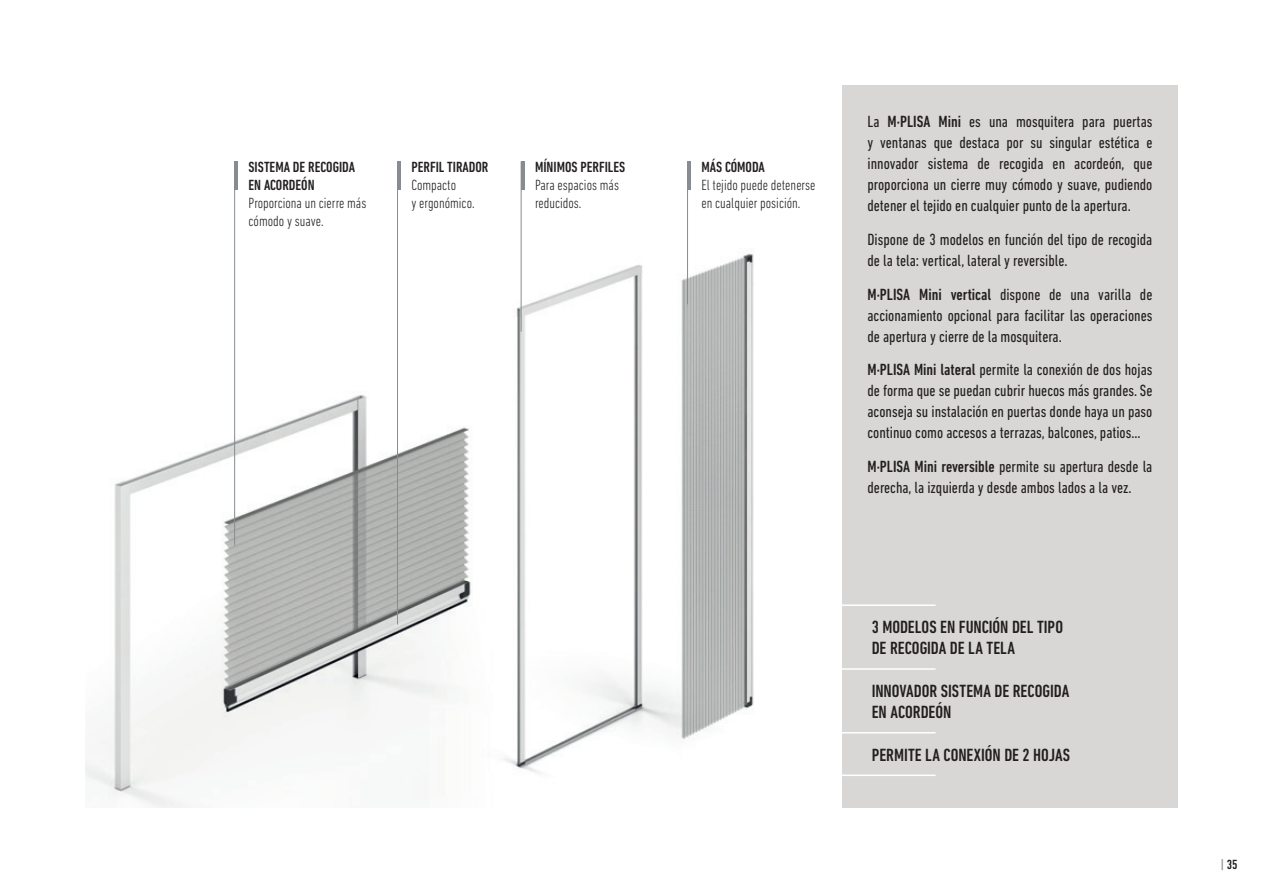
<style>
.page{position:relative;width:1263px;height:893px;background:#fff}
.page>*{position:absolute;margin:0;border:0;box-sizing:border-box;transform-origin:0 0}
.DESTACADOS_PARRAFOS{font:500 condensed 18px/21px "DIN Next LT Pro";color:#231f20}
.CUERPOS_DE_TEXTO{font:condensed 16.5px/21px "DIN Next LT Pro";color:#231f20;text-align:justify}
.CUERPOS_DE_TEXTO-2{font:300 condensed 15px/18px "DIN Next LT Pro";color:#231f20}
.CUERPOS_DE_TEXTO-3{font:500 condensed 15px/18px "DIN Next LT Pro";color:#231f20}
.t1{font:500 condensed 13.5px "DIN Next LT Pro";color:#231f20}
.s1{font-weight:500}
.s2{color:#878c92}
</style>
<div class="page">
<div style="left:842px;top:85px;width:336px;height:723px;background:#d9d7d6"></div>
<img style="left:85px;top:365px;width:352px;height:443px">
<img style="left:437px;top:171px;width:317px;height:603px">
<hr style="left:842px;top:604px;width:93px;height:2px;background:#fff">
<hr style="left:842px;top:668px;width:93px;height:2px;background:#fff">
<hr style="left:842px;top:732px;width:93px;height:1px;background:#fff">
<hr style="left:842px;top:774px;width:93px;height:2px;background:#fff">
<hr style="left:234px;top:162px;width:4px;height:28px;background:#878c92">
<hr style="left:234px;top:162px;width:1px;height:383px;background:#878c92">
<hr style="left:397px;top:162px;width:4px;height:28px;background:#878c92">
<hr style="left:397px;top:162px;width:1px;height:462px;background:#878c92">
<hr style="left:521px;top:162px;width:3px;height:28px;background:#878c92">
<hr style="left:521px;top:162px;width:1px;height:170px;background:#878c92">
<hr style="left:687px;top:162px;width:4px;height:28px;background:#878c92">
<hr style="left:687px;top:162px;width:1px;height:142px;background:#878c92">
<p class="CUERPOS_DE_TEXTO-3" style="left:249px;top:158px;width:108px">SISTEMA DE RECOGIDA<br>EN ACORDEÓN</p>
<p class="CUERPOS_DE_TEXTO-2" style="left:249px;top:194px;width:119px">Proporciona un cierre más cómodo y suave.</p>
<p class="CUERPOS_DE_TEXTO-3" style="left:411px;top:158px;width:79px">PERFIL TIRADOR</p>
<p class="CUERPOS_DE_TEXTO-2" style="left:411px;top:176px;width:65px">Compacto<br>y ergonómico.</p>
<p class="CUERPOS_DE_TEXTO-3" style="left:535px;top:158px;width:92px">MÍNIMOS PERFILES</p>
<p class="CUERPOS_DE_TEXTO-2" style="left:535px;top:176px;width:86px">Para espacios más reducidos.</p>
<p class="CUERPOS_DE_TEXTO-3" style="left:701px;top:158px;width:65px">MÁS CÓMODA</p>
<p class="CUERPOS_DE_TEXTO-2" style="left:701px;top:176px;width:116px">El tejido puede detenerse en cualquier posición.</p>
<p class="CUERPOS_DE_TEXTO" style="left:867px;top:111px;width:286px">La <span class="s1">M·PLISA Mini</span> es una mosquitera para puertas y ventanas que destaca por su singular estética e innovador sistema de recogida en acordeón, que proporciona un cierre muy cómodo y suave, pudiendo detener el tejido en cualquier punto de la apertura.</p>
<p class="CUERPOS_DE_TEXTO" style="left:867px;top:229px;width:286px">Dispone de 3 modelos en función del tipo de recogida de la tela: vertical, lateral y reversible.</p>
<p class="CUERPOS_DE_TEXTO" style="left:867px;top:283px;width:286px"><span class="s1">M·PLISA Mini vertical</span> dispone de una varilla de accionamiento opcional para facilitar las operaciones de apertura y cierre de la mosquitera.</p>
<p class="CUERPOS_DE_TEXTO" style="left:867px;top:359px;width:286px"><span class="s1">M·PLISA Mini lateral</span> permite la conexión de dos hojas de forma que se puedan cubrir huecos más grandes. Se aconseja su instalación en puertas donde haya un paso continuo como accesos a terrazas, balcones, patios...</p>
<p class="CUERPOS_DE_TEXTO" style="left:867px;top:456px;width:286px"><span class="s1">M·PLISA Mini reversible</span> permite su apertura desde la derecha, la izquierda y desde ambos lados a la vez.</p>
<p class="DESTACADOS_PARRAFOS" style="left:872px;top:617px;width:193px">3 MODELOS EN FUNCIÓN DEL TIPO<br>DE RECOGIDA DE LA TELA</p>
<p class="DESTACADOS_PARRAFOS" style="left:872px;top:680px;width:199px">INNOVADOR SISTEMA DE RECOGIDA<br>EN ACORDEÓN</p>
<p class="DESTACADOS_PARRAFOS" style="left:872px;top:744px;width:200px">PERMITE LA CONEXIÓN DE 2 HOJAS</p>
<p class="t1" style="left:1220px;top:857px;width:19px"><span class="s2">|</span>35</p>
</div>
